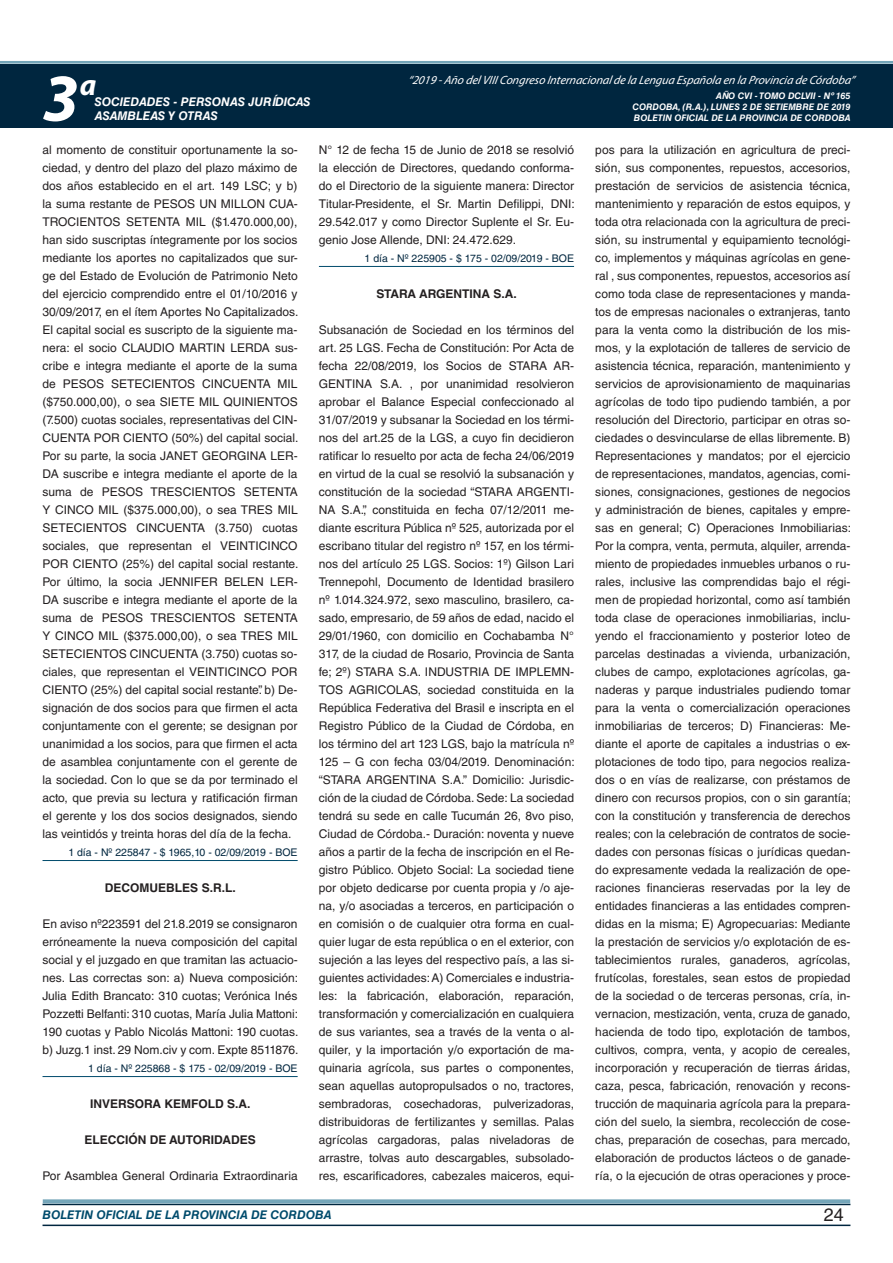
<style>
.page{position:relative;width:893px;height:1263px;background:#fff}
.page>*{position:absolute;margin:0;border:0;box-sizing:border-box;transform-origin:0 0}
.t1{font:italic 700 67.5px "Myriad Pro";color:#fff}
.t2{font:italic 700 30px "Myriad Pro";color:#fff}
.t3{font:18px "Helvetica LT Std";color:#231f20}
.t4{font:12px/18px "Helvetica LT Std";color:#231f20;text-align:justify}
.t5{font:italic 12px "Myriad Pro";color:#fff}
.t6{font:700 12px "Helvetica LT Std";color:#231f20}
.t7{font:italic 700 12px "Helvetica LT Std";color:#fff}
.t8{font:italic 700 12px "Helvetica LT Std";color:#004b6c}
.t9{font:10.5px "Helvetica LT Std";color:#00263f}
.t10{font:italic 700 9px/10.8px "Helvetica LT Std";color:#fff;text-align:justify}
</style>
<div class="page">
<div style="left:0;top:61px;width:893px;height:6px;background:#fff;opacity:.75"></div>
<div style="left:0;top:64px;width:893px;height:64px;background:#00263f"></div>
<hr style="left:43px;top:1224px;width:807px;height:2px;background:#00263f">
<div style="left:42px;top:1198px;width:809px;height:8px;background:#fff;opacity:.75"></div>
<hr style="left:43px;top:860px;width:255px;height:1px;background:#004b6c">
<hr style="left:43px;top:1076px;width:255px;height:1px;background:#004b6c">
<hr style="left:319px;top:266px;width:255px;height:1px;background:#004b6c">
<h2 class="t2" style="left:80px;top:66px;width:18px">a</h2>
<p class="t5" style="left:408px;top:72px;width:448px">“2019 -Año delVIIICongreso Internacionalde la Lengua Esp añola en la Provincia de Córdoba”</p>
<h1 class="t1" style="left:43px;top:54px;width:38px">3</h1>
<p class="t10" style="left:633px;top:91px;width:219px;text-indent:83px">AÑO CVI - TOMO DCLVII - Nº 165<br>CORDOBA, (R.A.), LUNES 2 DE SETIEMBRE DE 2019<br>BOLETIN OFICIAL DE LA PROVINCIA DE CORDOBA</p>
<p class="t7" style="left:95px;top:94px;width:217px">SOCIEDADES - PERSONAS JURÍDICAS</p>
<p class="t7" style="left:95px;top:109px;width:125px">ASAMBLEAS Y OTRAS</p>
<p class="t4" style="left:43px;top:141px;width:257px">al momento de constituir oportunamente la so&shy;ciedad, y dentro del plazo del plazo máximo de dos años establecido en el art. 149 LSC; y b) la suma restante de PESOS UN MILLON CUA-TROCIENTOS SETENTA MIL ($1.470.000,00), han sido suscriptas íntegramente por los socios mediante los aportes no capitalizados que sur&shy;ge del Estado de Evolución de Patrimonio Neto del ejercicio comprendido entre el 01/10/2016 y 30/09/2017, en el ítem Aportes No Capitalizados.<br>El capital social es suscripto de la siguiente ma&shy;nera: el socio CLAUDIO MARTIN LERDA sus&shy;cribe e integra mediante el aporte de la suma de PESOS SETECIENTOS CINCUENTA MIL ($750.000,00), o sea SIETE MIL QUINIENTOS (7.500) cuotas sociales, representativas del CIN-CUENTA POR CIENTO (50%) del capital social.<br>Por su parte, la socia JANET GEORGINA LER-DA suscribe e integra mediante el aporte de la suma de PESOS TRESCIENTOS SETENTA Y CINCO MIL ($375.000,00), o sea TRES MIL SETECIENTOS CINCUENTA (3.750) cuotas sociales, que representan el VEINTICINCO POR CIENTO (25%) del capital social restante.<br>Por último, la socia JENNIFER BELEN LER-DA suscribe e integra mediante el aporte de la suma de PESOS TRESCIENTOS SETENTA Y CINCO MIL ($375.000,00), o sea TRES MIL SETECIENTOS CINCUENTA (3.750) cuotas so&shy;ciales, que representan el VEINTICINCO POR CIENTO (25%) del capital social restante”. b) De&shy;signación de dos socios para que firmen el acta conjuntamente con el gerente; se designan por unanimidad a los socios, para que firmen el acta de asamblea conjuntamente con el gerente de la sociedad. Con lo que se da por terminado el acto, que previa su lectura y ratificación firman el gerente y los dos socios designados, siendo las veintidós y treinta horas del día de la fecha.</p>
<p class="t9" style="left:68px;top:846px;width:231px">1 día - Nº 225847 - $ 1965,10 - 02/09/2019 - BOE</p>
<p class="t6" style="left:105px;top:880px;width:132px">DECOMUEBLES S.R.L.</p>
<p class="t4" style="left:43px;top:915px;width:257px">En aviso nº223591 del 21.8.2019 se consignaron erróneamente la nueva composición del capital social y el juzgado en que tramitan las actuacio&shy;nes. Las correctas son: a) Nueva composición:<br>Julia Edith Brancato: 310 cuotas; Verónica Inés Pozzetti Belfanti: 310 cuotas, María Julia Mattoni:<br>190 cuotas y Pablo Nicolás Mattoni: 190 cuotas. b) Juzg.1 inst. 29 Nom.civ y com. Expte 8511876.</p>
<p class="t9" style="left:88px;top:1062px;width:211px">1 día - Nº 225868 - $ 175 - 02/09/2019 - BOE</p>
<p class="t6" style="left:90px;top:1096px;width:162px">INVERSORA KEMFOLD S.A.</p>
<p class="t6" style="left:84px;top:1132px;width:17px">ELECCIÓN</p>
<p class="t6" style="left:150px;top:1132px;width:37px">DE AUTO</p>
<p class="t6" style="left:202px;top:1132px;width:17px">RIDADES</p>
<p class="t4" style="left:43px;top:1167px;width:257px">Por Asamblea General Ordinaria Extraordinaria</p>
<p class="t4" style="left:319px;top:141px;width:257px">N° 12 de fecha 15 de Junio de 2018 se resolvió la elección de Directores, quedando conforma&shy;do el Directorio de la siguiente manera: Director Titular-Presidente, el Sr. Martin Defilippi, DNI:<br>29.542.017 y como Director Suplente el Sr. Eu&shy;genio Jose Allende, DNI: 24.472.629.</p>
<p class="t9" style="left:365px;top:252px;width:211px">1 día - Nº 225905 - $ 175 - 02/09/2019 - BOE</p>
<p class="t6" style="left:377px;top:286px;width:142px">STARA ARGENTINA S.A.</p>
<p class="t4" style="left:319px;top:321px;width:257px">Subsanación de Sociedad en los términos del art. 25 LGS. Fecha de Constitución: Por Acta de fecha 22/08/2019, los Socios de STARA AR-GENTINA S.A. , por unanimidad resolvieron aprobar el Balance Especial confeccionado al 31/07/2019 y subsanar la Sociedad en los térmi&shy;nos del art.25 de la LGS, a cuyo fin decidieron ratificar lo resuelto por acta de fecha 24/06/2019 en virtud de la cual se resolvió la subsanación y constitución de la sociedad “STARA ARGENTI-NA S.A.”, constituida en fecha 07/12/2011 me&shy;diante escritura Pública nº 525, autorizada por el escribano titular del registro nº 157, en los térmi&shy;nos del artículo 25 LGS. Socios: 1º) Gilson Lari Trennepohl, Documento de Identidad brasilero nº 1.014.324.972, sexo masculino, brasilero, ca&shy;sado, empresario, de 59 años de edad, nacido el 29/01/1960, con domicilio en Cochabamba N° 317, de la ciudad de Rosario, Provincia de Santa fe; 2º) STARA S.A. INDUSTRIA DE IMPLEMN-TOS AGRICOLAS, sociedad constituida en la República Federativa del Brasil e inscripta en el Registro Público de la Ciudad de Córdoba, en los término del art 123 LGS, bajo la matrícula nº 125 – G con fecha 03/04/2019. Denominación: “STARA ARGENTINA S.A.” Domicilio: Jurisdic&shy;ción de la ciudad de Córdoba. Sede: La sociedad tendrá su sede en calle Tucumán 26, 8vo piso, Ciudad de Córdoba.- Duración: noventa y nueve años a partir de la fecha de inscripción en el Re&shy;gistro Público. Objeto Social: La sociedad tiene por objeto dedicarse por cuenta propia y /o aje&shy;na, y/o asociadas a terceros, en participación o en comisión o de cualquier otra forma en cual&shy;quier lugar de esta república o en el exterior, con sujeción a las leyes del respectivo país, a las si&shy;guientes actividades: A) Comerciales e industria&shy;les: la fabricación, elaboración, reparación, transformación y comercialización en cualquiera de sus variantes, sea a través de la venta o al&shy;quiler, y la importación y/o exportación de ma&shy;quinaria agrícola, sus partes o componentes, sean aquellas autopropulsados o no, tractores, sembradoras, cosechadoras, pulverizadoras, distribuidoras de fertilizantes y semillas. Palas agrícolas cargadoras, palas niveladoras de arrastre, tolvas auto descargables, subsolado&shy;res, escarificadores, cabezales maiceros, equi-</p>
<p class="t4" style="left:595px;top:141px;width:257px">pos para la utilización en agricultura de preci&shy;sión, sus componentes, repuestos, accesorios, prestación de servicios de asistencia técnica, mantenimiento y reparación de estos equipos, y toda otra relacionada con la agricultura de preci&shy;sión, su instrumental y equipamiento tecnológi&shy;co, implementos y máquinas agrícolas en gene&shy;ral , sus componentes, repuestos, accesorios así como toda clase de representaciones y manda&shy;tos de empresas nacionales o extranjeras, tanto para la venta como la distribución de los mis&shy;mos, y la explotación de talleres de servicio de asistencia técnica, reparación, mantenimiento y servicios de aprovisionamiento de maquinarias agrícolas de todo tipo pudiendo también, a por resolución del Directorio, participar en otras so&shy;ciedades o desvincularse de ellas libremente. B)<br>Representaciones y mandatos; por el ejercicio de representaciones, mandatos, agencias, comi&shy;siones, consignaciones, gestiones de negocios y administración de bienes, capitales y empre&shy;sas en general; C) Operaciones Inmobiliarias:<br>Por la compra, venta, permuta, alquiler, arrenda&shy;miento de propiedades inmuebles urbanos o ru&shy;rales, inclusive las comprendidas bajo el régi&shy;men de propiedad horizontal, como así también toda clase de operaciones inmobiliarias, inclu&shy;yendo el fraccionamiento y posterior loteo de parcelas destinadas a vivienda, urbanización, clubes de campo, explotaciones agrícolas, ga&shy;naderas y parque industriales pudiendo tomar para la venta o comercialización operaciones inmobiliarias de terceros; D) Financieras: Me&shy;diante el aporte de capitales a industrias o ex&shy;plotaciones de todo tipo, para negocios realiza&shy;dos o en vías de realizarse, con préstamos de dinero con recursos propios, con o sin garantía; con la constitución y transferencia de derechos reales; con la celebración de contratos de socie&shy;dades con personas físicas o jurídicas quedan&shy;do expresamente vedada la realización de ope&shy;raciones financieras reservadas por la ley de entidades financieras a las entidades compren&shy;didas en la misma; E) Agropecuarias: Mediante la prestación de servicios y/o explotación de es&shy;tablecimientos rurales, ganaderos, agrícolas, frutícolas, forestales, sean estos de propiedad de la sociedad o de terceras personas, cría, in&shy;vernacion, mestización, venta, cruza de ganado, hacienda de todo tipo, explotación de tambos, cultivos, compra, venta, y acopio de cereales, incorporación y recuperación de tierras áridas, caza, pesca, fabricación, renovación y recons&shy;trucción de maquinaria agrícola para la prepara&shy;ción del suelo, la siembra, recolección de cose&shy;chas, preparación de cosechas, para mercado, elaboración de productos lácteos o de ganade&shy;ría, o la ejecución de otras operaciones y proce-</p>
<p class="t8" style="left:43px;top:1208px;width:290px">BOLETIN OFICIAL DE LA PROVINCIA DE CORDOBA</p>
<h3 class="t3" style="left:824px;top:1204px;width:22px">24</h3>
</div>
